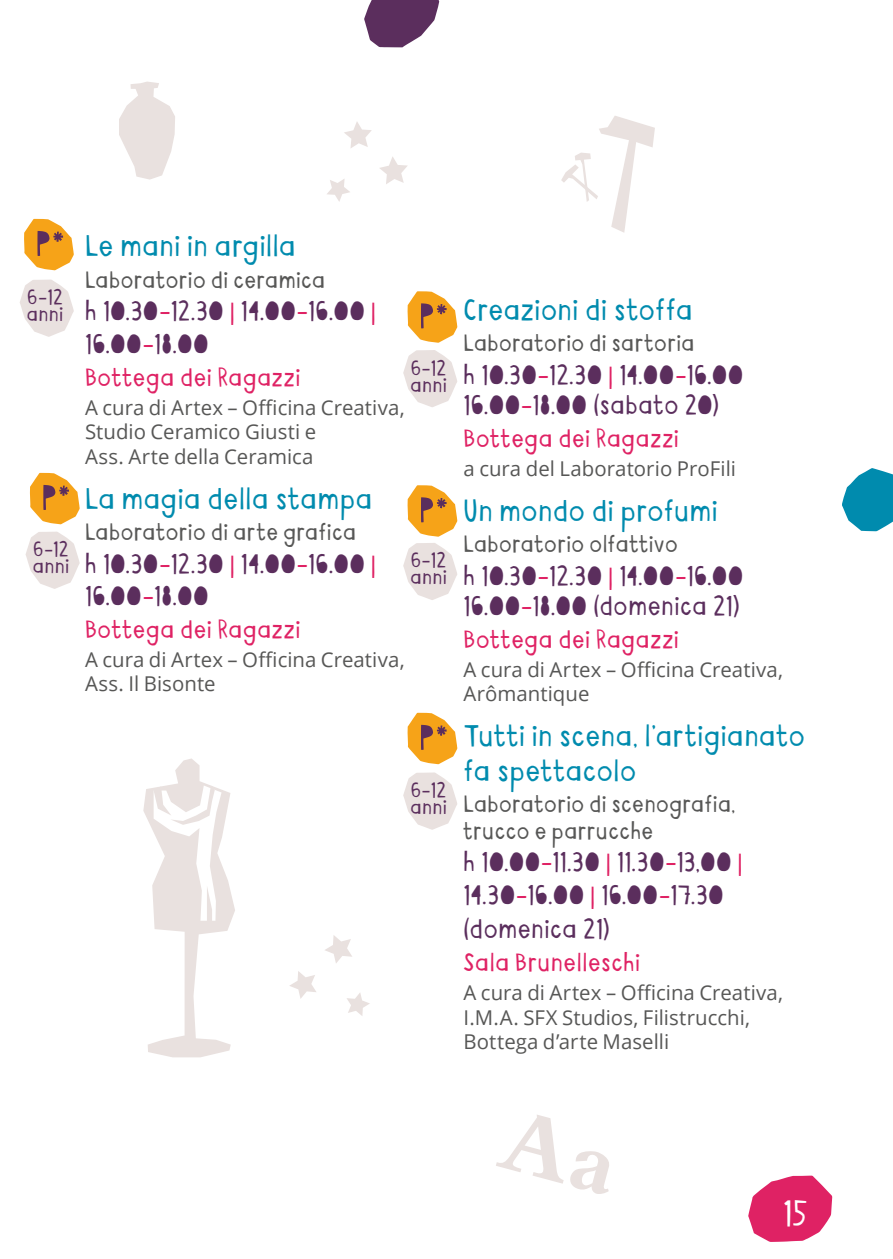
<style>
.page{position:relative;width:893px;height:1259px;background:#fff}
.page>*{position:absolute;margin:0;border:0;box-sizing:border-box;transform-origin:0 0}
.t1{font:900 33px "Paper Cuts";color:#fff}
.t2{font:28.5px/34.2px "Paper Cuts";letter-spacing:.025em;color:#008bae}
.t3{font:900 25.5px/32.7px "Paper Cuts";letter-spacing:.02em;color:#5b2e5d}
.t4{font:24px "Paper Cuts";letter-spacing:.02em;color:#df2264}
.t5{font:22.5px/27px "Paper Cuts";letter-spacing:.02em;color:#575756}
.t6{font:20.4px/24.6px "Open Sans";color:#575756}
.t7{font:19.5px/17.1px "Paper Cuts";letter-spacing:.04em;color:#5b2e5d}
.s1{color:#df2264}
.s2{font-weight:400}
</style>
<div class="page">
<svg style="left:364px;top:0;width:75px;height:47px"></svg>
<svg style="left:842px;top:468px;width:51px;height:63px"></svg>
<svg style="left:403px;top:350px;width:54px;height:57px"></svg>
<svg style="left:403px;top:543px;width:54px;height:57px"></svg>
<svg style="left:403px;top:772px;width:54px;height:58px"></svg>
<svg style="left:26px;top:531px;width:54px;height:58px"></svg>
<svg style="left:20px;top:279px;width:54px;height:58px"></svg>
<svg style="left:496px;top:1115px;width:113px;height:79px"></svg>
<svg style="left:347px;top:993px;width:23px;height:23px"></svg>
<svg style="left:325px;top:935px;width:27px;height:28px"></svg>
<svg style="left:289px;top:971px;width:27px;height:28px"></svg>
<svg style="left:327px;top:179px;width:23px;height:23px"></svg>
<svg style="left:380px;top:157px;width:28px;height:27px"></svg>
<svg style="left:344px;top:122px;width:28px;height:26px"></svg>
<svg style="left:748px;top:1175px;width:84px;height:67px"></svg>
<svg style="left:24px;top:219px;width:50px;height:51px"></svg>
<svg style="left:30px;top:473px;width:50px;height:51px"></svg>
<svg style="left:407px;top:291px;width:50px;height:52px"></svg>
<svg style="left:407px;top:712px;width:50px;height:52px"></svg>
<svg style="left:407px;top:485px;width:50px;height:52px"></svg>
<svg style="left:143px;top:758px;width:92px;height:299px"></svg>
<svg style="left:119px;top:82px;width:56px;height:98px"></svg>
<svg style="left:561px;top:116px;width:94px;height:117px"></svg>
<p class="t7" style="left:27px;top:290px;width:38px">6-12 anni</p>
<p class="t7" style="left:33px;top:542px;width:38px">6-12 anni</p>
<h2 class="t2" style="left:85px;top:231px;width:212px">Le mani in argilla</h2>
<p class="t5" style="left:85px;top:268px;width:242px">Laboratorio di ceramica</p>
<p class="t3" style="left:85px;top:297px;width:292px">h 10.30<span class="s1">-</span>12.30 <span class="s1">|</span> 14.00<span class="s1">-</span>16.00 <span class="s1">|<br></span>16.00<span class="s1">-</span>18.00</p>
<p class="t4" style="left:85px;top:363px;width:217px">Bottega dei Ragazzi</p>
<p class="t6" style="left:85px;top:394px;width:321px">A cura di Artex – Officina Creativa,<br>Studio Ceramico Giusti e<br>Ass. Arte della Ceramica</p>
<h2 class="t2" style="left:85px;top:484px;width:289px">La magia della stampa</h2>
<p class="t5" style="left:85px;top:520px;width:273px">Laboratorio di arte grafica</p>
<p class="t3" style="left:85px;top:549px;width:292px">h 10.30<span class="s1">-</span>12.30 <span class="s1">|</span> 14.00<span class="s1">-</span>16.00 <span class="s1">|<br></span>16.00<span class="s1">-</span>18.00</p>
<p class="t4" style="left:85px;top:615px;width:217px">Bottega dei Ragazzi</p>
<p class="t6" style="left:85px;top:647px;width:321px">A cura di Artex – Officina Creativa,<br>Ass. Il Bisonte</p>
<p class="t7" style="left:410px;top:360px;width:38px">6-12 anni</p>
<p class="t7" style="left:410px;top:553px;width:38px">6-12 anni</p>
<p class="t7" style="left:410px;top:783px;width:38px">6-12 anni</p>
<h2 class="t2" style="left:463px;top:295px;width:231px">Creazioni di stoffa</h2>
<p class="t5" style="left:463px;top:332px;width:233px">Laboratorio di sartoria</p>
<p class="t3" style="left:463px;top:362px;width:282px;line-height:30px">h 10.30<span class="s1">-</span>12.30 <span class="s1">|</span> 14.00<span class="s1">-</span>16.00<br>16.00<span class="s1">-</span>18.00 (<span class="s2">sabato</span> 20)</p>
<p class="t4" style="left:463px;top:424px;width:217px">Bottega dei Ragazzi</p>
<p class="t6" style="left:463px;top:455px;width:274px">a cura del Laboratorio ProFili</p>
<h2 class="t2" style="left:463px;top:496px;width:256px">Un mondo di profumi</h2>
<p class="t5" style="left:463px;top:532px;width:216px">Laboratorio olfattivo</p>
<p class="t3" style="left:463px;top:563px;width:282px;line-height:30px">h 10.30<span class="s1">-</span>12.30 <span class="s1">|</span> 14.00<span class="s1">-</span>16.00<br>16.00<span class="s1">-</span>18.00 (<span class="s2">domenica</span> 21)</p>
<p class="t4" style="left:463px;top:625px;width:217px">Bottega dei Ragazzi</p>
<p class="t6" style="left:463px;top:656px;width:321px">A cura di Artex – Officina Creativa,<br>Arômantique</p>
<h2 class="t2" style="left:463px;top:721px;width:343px">Tutti in scena, l’artigianato fa spettacolo</h2>
<p class="t5" style="left:463px;top:792px;width:274px">Laboratorio di scenografia, trucco e parrucche</p>
<p class="t3" style="left:463px;top:847px;width:281px">h 10.00<span class="s1">-</span>11.30 <span class="s1">|</span> 11.30<span class="s1">-</span>13,00 <span class="s1">|<br></span>14.30<span class="s1">-</span>16.00 <span class="s1">|</span> 16.00<span class="s1">-</span>17.30 (<span class="s2">domenica</span> 21)</p>
<p class="t4" style="left:463px;top:948px;width:178px">Sala Brunelleschi</p>
<p class="t6" style="left:463px;top:980px;width:321px">A cura di Artex – Officina Creativa,<br>I.M.A. SFX Studios, Filistrucchi,<br>Bottega d’arte Maselli</p>
<h1 class="t1" style="left:783px;top:1194px;width:26px">15</h1>
</div>
